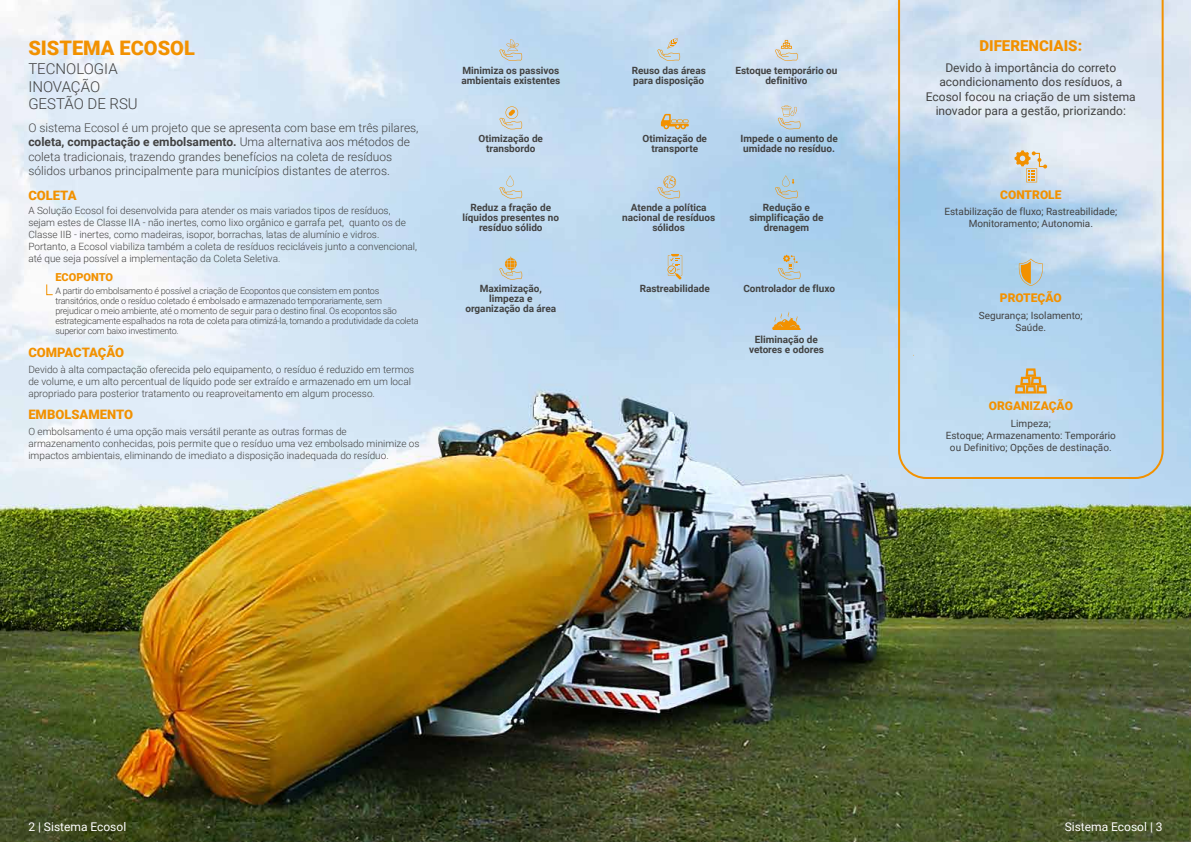
<style>
.page{position:relative;width:1191px;height:842px;background:#fff}
.page>*{position:absolute;margin:0;border:0;box-sizing:border-box;transform-origin:0 0}
.t1{font:900 20px "Roboto";color:#f29100}
.t2{font:300 15px/17.6px "Roboto";color:#424242}
.t3{font:900 15px "Roboto";color:#f29100}
.t4{font:900 13px "Roboto";color:#f29100}
.t5{font:300 12px/14.4px "Roboto";color:#424242}
.t6{font:12px/14.4px "Roboto";color:#424242;text-align:center}
.t7{font:12px "Roboto";color:#fff}
.t8{font:900 12px "Roboto";color:#f29100}
.t9{font:900 11px "Roboto";color:#f29100}
.t10{font:300 10px/12px "Roboto";color:#424242}
.t11{font:700 10px/10px "Roboto";color:#424242;text-align:center}
.t12{font:10px/12px "Roboto";color:#424242;text-align:center}
.t13{font:300 9px/10px "Roboto";letter-spacing:-.025em;color:#424242}
.s1{font-weight:700}
</style>
<div class="page">
<img style="left:0;top:0;width:1191px;height:842px">
<svg style="left:499px;top:39px;width:23px;height:22px"></svg>
<svg style="left:499px;top:106px;width:23px;height:23px"></svg>
<svg style="left:499px;top:175px;width:23px;height:24px"></svg>
<svg style="left:499px;top:256px;width:23px;height:24px"></svg>
<svg style="left:46px;top:283px;width:8px;height:13px"></svg>
<svg style="left:772px;top:312px;width:28px;height:18px"></svg>
<svg style="left:774px;top:40px;width:23px;height:21px"></svg>
<svg style="left:657px;top:38px;width:23px;height:23px"></svg>
<svg style="left:661px;top:114px;width:28px;height:15px"></svg>
<svg style="left:777px;top:105px;width:23px;height:24px"></svg>
<svg style="left:777px;top:255px;width:23px;height:24px"></svg>
<svg style="left:774px;top:175px;width:23px;height:24px"></svg>
<svg style="left:657px;top:176px;width:23px;height:23px"></svg>
<svg style="left:667px;top:254px;width:15px;height:26px"></svg>
<svg style="left:897px;top:0;width:267px;height:480px;background:#c4d9e9"></svg>
<h1 class="t1" style="left:28px;top:34px;width:168px">SISTEMA ECOSOL</h1>
<h2 class="t2" style="left:28px;top:59px;width:111px">TECNOLOGIA<br>INOVAÇÃO<br>GESTÃO DE RSU</h2>
<p class="t5" style="left:28px;top:120px;width:392px">O sistema Ecosol é um projeto que se apresenta com base em três pilares, <span class="s1">coleta, compactação e embolsamento.</span> Uma alternativa aos métodos de coleta tradicionais, trazendo grandes benefícios na coleta de resíduos sólidos urbanos principalmente para municípios distantes de aterros.</p>
<p class="t10" style="left:28px;top:204px;width:390px">A Solução Ecosol foi desenvolvida para atender os mais variados tipos de resíduos, sejam estes de Classe IIA - não inertes, como lixo orgânico e garrafa pet, quanto os de Classe IIB - inertes, como madeiras, isopor, borrachas, latas de alumínio e vidros.<br>Portanto, a Ecosol viabiliza também a coleta de resíduos recicláveis junto a convencional, até que seja possível a implementação da Coleta Seletiva.</p>
<h3 class="t4" style="left:28px;top:186px;width:50px">COLETA</h3>
<p class="t9" style="left:55px;top:270px;width:59px">ECOPONTO</p>
<p class="t13" style="left:55px;top:285px;width:364px">A partir do embolsamento é possível a criação de Ecopontos que consistem em pontos transitórios, onde o resíduo coletado é embolsado e armazenado temporariamente, sem prejudicar o meio ambiente, até o momento de seguir para o destino final. Os ecopontos são estrategicamente espalhados na rota de coleta para otimizá-la, tornando a produtividade da coleta superior com baixo investimento.</p>
<h3 class="t4" style="left:28px;top:343px;width:97px">COMPACTAÇÃO</h3>
<p class="t10" style="left:28px;top:363px;width:387px">Devido à alta compactação oferecida pelo equipamento, o resíduo é reduzido em termos de volume, e um alto percentual de líquido pode ser extraído e armazenado em um local apropriado para posterior tratamento ou reaproveitamento em algum processo.</p>
<h3 class="t4" style="left:28px;top:406px;width:106px">EMBOLSAMENTO</h3>
<p class="t10" style="left:28px;top:425px;width:393px">O embolsamento é uma opção mais versátil perante as outras formas de armazenamento conhecidas, pois permite que o resíduo uma vez embolsado minimize os impactos ambientais, eliminando de imediato a disposição inadequada do resíduo.</p>
<p class="t11" style="left:461px;top:65px;width:100px;text-align:left">Minimiza os passivos ambientais existentes</p>
<p class="t11" style="left:478px;top:133px;width:66px">Otimização de transbordo</p>
<p class="t11" style="left:462px;top:202px;width:98px">Reduz a fração de líquidos presentes no resíduo sólido</p>
<p class="t11" style="left:465px;top:283px;width:92px">Maximização, limpeza e organização da área</p>
<p class="t11" style="left:631px;top:65px;width:76px;text-align:left">Reuso das áreas para disposição</p>
<p class="t11" style="left:735px;top:65px;width:104px">Estoque temporário ou definitivo</p>
<p class="t11" style="left:642px;top:133px;width:66px">Otimização de transporte</p>
<p class="t11" style="left:740px;top:133px;width:99px;text-align:left">Impede o aumento de umidade no resíduo.</p>
<p class="t11" style="left:622px;top:202px;width:94px">Atende a política nacional de resíduos sólidos</p>
<p class="t11" style="left:639px;top:283px;width:72px">Rastreabilidade</p>
<p class="t11" style="left:749px;top:202px;width:75px">Redução e simplificação de drenagem</p>
<p class="t11" style="left:743px;top:283px;width:93px">Controlador de fluxo</p>
<p class="t11" style="left:749px;top:334px;width:76px">Eliminação de vetores e odores</p>
<h2 class="t3" style="left:979px;top:35px;width:104px">DIFERENCIAIS:</h2>
<p class="t6" style="left:926px;top:60px;width:211px">Devido à importância do correto acondicionamento dos resíduos, a Ecosol focou na criação de um sistema inovador para a gestão, priorizando:</p>
<p class="t8" style="left:1000px;top:186px;width:63px">CONTROLE</p>
<p class="t12" style="left:944px;top:205px;width:174px">Estabilização de fluxo; Rastreabilidade;<br>Monitoramento; Autonomia.</p>
<p class="t8" style="left:1000px;top:289px;width:63px">PROTEÇÃO</p>
<p class="t12" style="left:979px;top:309px;width:105px">Segurança; Isolamento;<br>Saúde.</p>
<p class="t8" style="left:988px;top:397px;width:86px">ORGANIZAÇÃO</p>
<p class="t12" style="left:945px;top:417px;width:172px">Limpeza;<br>Estoque; Armazenamento: Temporário ou Definitivo; Opções de destinação.</p>
<p class="t7" style="left:28px;top:819px;width:99px">2 | Sistema Ecosol</p>
<p class="t7" style="left:1064px;top:819px;width:99px">Sistema Ecosol | 3</p>
</div>
